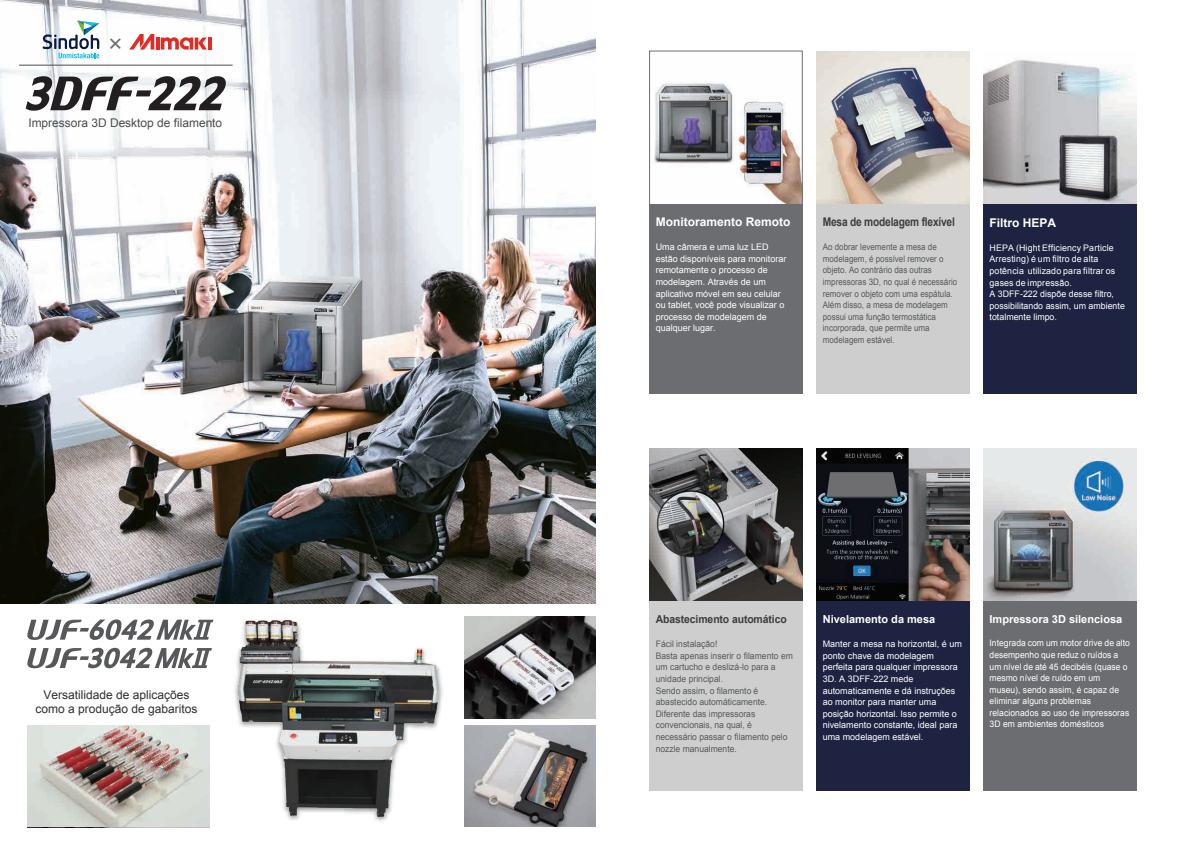
<style>
.page{position:relative;width:1191px;height:842px;background:#fff}
.page>*{position:absolute;margin:0;border:0;box-sizing:border-box;transform-origin:0 0}
.t1{font:15.3px "HGS Soei Kakugothic UB";color:#6c6d70}
.t2{font:12px/14.4px "Arial";color:#312f30;text-align:center}
.t3{font:700 12px "Arial";color:#fff}
.t4{font:700 12px "Arial";letter-spacing:-.02em;color:#3e3e3f;scale:.85 1}
.t5{font:11.9px "Arial";color:#4b4c4d}
.t6{font:700 11px "Arial";color:#fff}
.t7{font:700 11px "Arial";letter-spacing:-.01em;color:#3e3e3f;scale:.95 1}
.t8{font:9px/11.6px "Arial";color:#fff}
.t9{font:9px/11.6px "Arial";color:#57585a;scale:.89 1}
.t10{font:9px/11.6px "Arial";color:#57585a;scale:.95 1}
.t11{font:9px/11.6px "Arial";color:#fff;scale:.95 1}
</style>
<div class="page">
<img style="left:0;top:0;width:595px;height:603px">
<img style="left:654px;top:82px;width:146px;height:120px">
<img style="left:816px;top:51px;width:153px;height:153px">
<img style="left:983px;top:59px;width:153px;height:145px">
<img style="left:649px;top:448px;width:153px;height:153px">
<img style="left:983px;top:448px;width:153px;height:153px">
<img style="left:816px;top:448px;width:153px;height:153px">
<div style="left:649px;top:204px;width:153px;height:190px;background:#6c6d70"></div>
<div style="left:816px;top:204px;width:153px;height:190px;background:#cdcecd"></div>
<div style="left:983px;top:204px;width:153px;height:190px;background:#1e2341"></div>
<div style="left:649px;top:601px;width:153px;height:190px;background:#cdcecd"></div>
<div style="left:983px;top:601px;width:153px;height:190px;background:#6c6d70"></div>
<div style="left:816px;top:601px;width:153px;height:190px;background:#1e2341"></div>
<div style="left:649px;top:51px;width:153px;height:153px;border:1px solid #6c6d70"></div>
<svg style="left:709px;top:96px;width:12px;height:4px"></svg>
<svg style="left:314px;top:308px;width:13px;height:5px"></svg>
<hr style="left:19px;top:65px;width:214px;height:1px;background:#4b4c4d">
<svg style="left:26px;top:76px;width:201px;height:35px"></svg>
<svg style="left:129px;top:34px;width:82px;height:16px"></svg>
<svg style="left:43px;top:20px;width:56px;height:38px"></svg>
<img style="left:235px;top:619px;width:208px;height:203px">
<img style="left:239px;top:621px;width:200px;height:195px">
<svg style="left:27px;top:648px;width:185px;height:20px"></svg>
<svg style="left:27px;top:619px;width:186px;height:21px"></svg>
<img style="left:465px;top:725px;width:130px;height:102px">
<img style="left:27px;top:725px;width:183px;height:102px">
<img style="left:465px;top:616px;width:130px;height:102px">
<svg style="left:1049px;top:522px;width:12px;height:4px"></svg>
<h1 class="t1" style="left:108px;top:36px;width:17px">×</h1>
<h3 class="t5" style="left:28px;top:115px;width:195px">Impressora 3D Desktop de filamento</h3>
<h2 class="t2" style="left:35px;top:687px;width:164px">Versatilidade de aplicações como a produção de gabaritos</h2>
<h2 class="t3" style="left:656px;top:214px;width:136px">Monitoramento Remoto</h2>
<p class="t8" style="left:656px;top:241px;width:132px">Uma câmera e uma luz LED estão disponíveis para monitorar remotamente o processo de modelagem. Através de um aplicativo móvel em seu celular ou tablet, você pode visualizar o processo de modelagem de qualquer lugar.</p>
<h2 class="t4" style="left:823px;top:214px;width:157px">Mesa de modelagem flexível</h2>
<p class="t9" style="left:823px;top:241px;width:153px">Ao dobrar levemente a mesa de modelagem, é possível remover o objeto. Ao contrário das outras impressoras 3D, no qual é necessário remover o objeto com uma espátula.<br>Além disso, a mesa de modelagem possui uma função termostática incorporada, que permite uma modelagem estável.</p>
<h2 class="t3" style="left:989px;top:215px;width:68px">Filtro HEPA</h2>
<p class="t8" style="left:989px;top:242px;width:137px">HEPA (Hight Efficiency Particle<br>Arresting) é um filtro de alta potência utilizado para filtrar os gases de impressão.<br>A 3DFF-222 dispõe desse filtro, possibilitando assim, um ambiente totalmente limpo.</p>
<p class="t7" style="left:656px;top:612px;width:139px">Abastecimento automático</p>
<p class="t10" style="left:656px;top:638px;width:146px">Fácil instalação!<br>Basta apenas inserir o filamento em um cartucho e deslizá-lo para a unidade principal.<br>Sendo assim, o filamento é abastecido automáticamente.<br>Diferente das impressoras convencionais, na qual, é necessário passar o filamento pelo nozzle manualmente.</p>
<p class="t6" style="left:823px;top:612px;width:114px">Nivelamento da mesa</p>
<p class="t8" style="left:823px;top:638px;width:141px">Manter a mesa na horizontal, é um ponto chave da modelagem perfeita para qualquer impressora<br>3D. A 3DFF-222 mede automaticamente e dá instruções ao monitor para manter uma posição horizontal. Isso permite o nivelamento constante, ideal para uma modelagem estável.</p>
<p class="t6" style="left:989px;top:612px;width:134px">Impressora 3D silenciosa</p>
<p class="t11" style="left:989px;top:637px;width:149px">Integrada com um motor drive de alto desempenho que reduz o ruídos a um nível de até 45 decibéis (quase o mesmo nível de ruído em um museu), sendo assim, é capaz de eliminar alguns problemas relacionados ao uso de impressoras<br>3D em ambientes domésticos</p>
</div>
